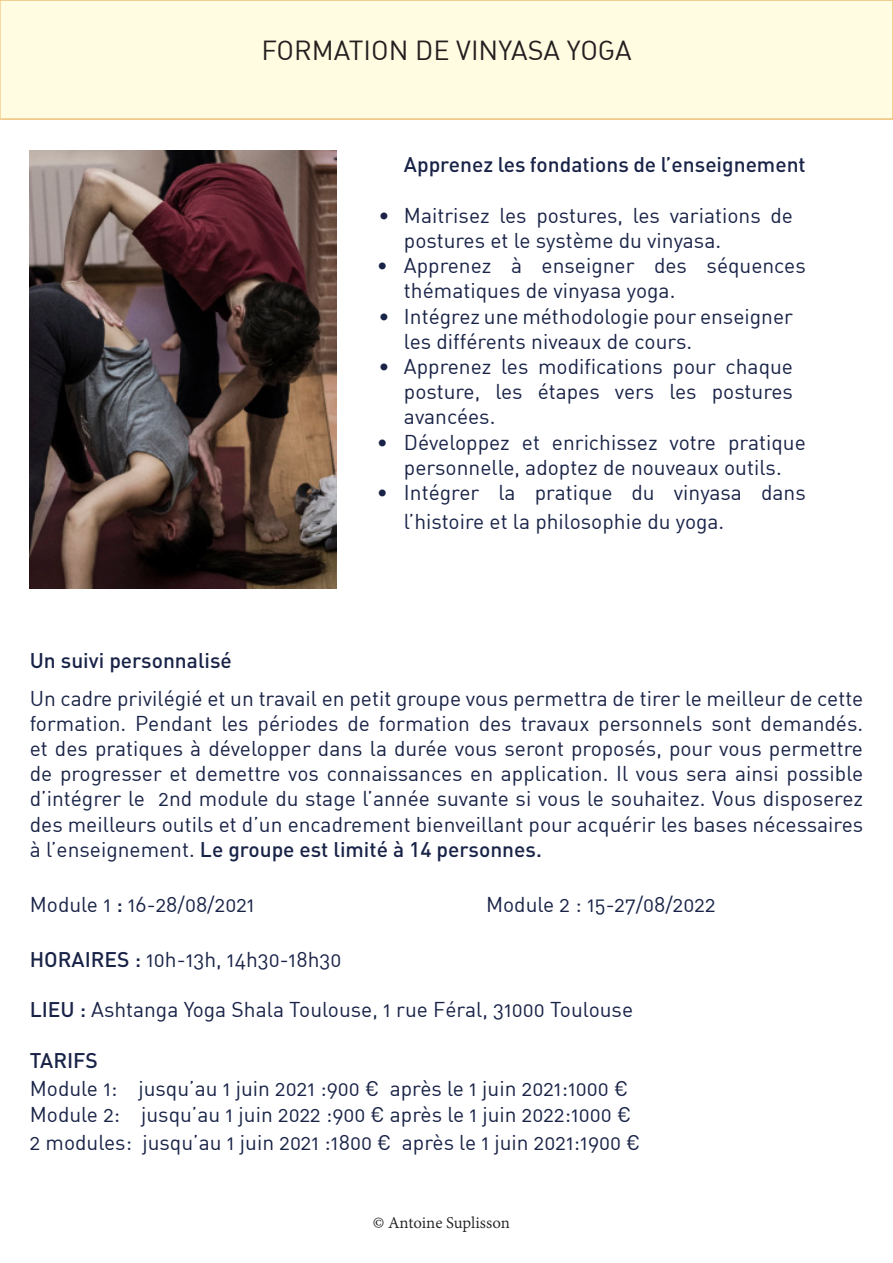
<style>
.page{position:relative;width:893px;height:1263px;background:#fff}
.page>*{position:absolute;margin:0;border:0;box-sizing:border-box;transform-origin:0 0}
.t1{font:27px "DIN Regular Alternate";color:#231f20}
.t2{font:21px/25.2px "DIN Regular Alternate";color:#192347}
.t3{font:500 21px "DIN";color:#192347}
.t4{font:18px "Adobe Devanagari";letter-spacing:-.005em;color:#231f20}
.s1{font-family:"DIN";font-weight:500}
.s2{font-family:"DIN Euro"}
</style>
<div class="page">
<div style="left:0;top:0;width:893px;height:119px;background:#fffce1"></div>
<div style="left:0;top:0;width:893px;height:120px;border:2px solid #efc17a"></div>
<img style="left:29px;top:151px;width:308px;height:438px">
<p class="t1" style="left:261px;top:33px;width:372px">FORMATION DE VINYASA YOGA</p>
<p class="t3" style="left:404px;top:151px;width:403px">Apprenez les fondations de l’enseignement</p>
<p class="t2" style="left:404px;top:202px;width:391px;text-indent:-26px">• Maitrisez les postures, les variations de postures et le système du vinyasa.</p>
<p class="t2" style="left:404px;top:253px;width:403px;text-indent:-27px">• Apprenez à enseigner des séquences thématiques de vinyasa yoga.</p>
<p class="t2" style="left:404px;top:303px;width:391px;text-indent:-26px">• Intégrez une méthodologie pour enseigner les différents niveaux de cours.</p>
<p class="t2" style="left:404px;top:353px;width:391px;text-align:justify;text-indent:-26px">• Apprenez les modifications pour chaque posture, les étapes vers les postures avancées.</p>
<p class="t2" style="left:377px;top:429px;width:430px;text-align:center">• Développez et enrichissez votre pratique personnelle, adoptez de nouveaux outils.</p>
<p class="t2" style="left:404px;top:478px;width:403px;line-height:28.8px;text-indent:-27px">• Intégrer la pratique du vinyasa dans l’histoire et la philosophie du yoga.</p>
<p class="t3" style="left:30px;top:647px;width:204px">Un suivi personnalisé</p>
<p class="t2" style="left:30px;top:685px;width:835px;text-align:justify">Un cadre privilégié et un travail en petit groupe vous permettra de tirer le meilleur de cette formation. Pendant les périodes de formation des travaux personnels sont demandés. et des pratiques à développer dans la durée vous seront proposés, pour vous permettre de progresser et demettre vos connaissances en application. Il vous sera ainsi possible d’intégrer le 2nd module du stage l’année suvante si vous le souhaitez. Vous disposerez des meilleurs outils et d’un encadrement bienveillant pour acquérir les bases nécessaires à l’enseignement. <span class="s1">Le groupe est limité à 14 personnes.</span></p>
<p class="t2" style="left:30px;top:891px;width:227px">Module 1 <span class="s1">:</span> 16-28/08/2021</p>
<p class="t2" style="left:486px;top:891px;width:231px">Module 2 : 15-27/08/2022</p>
<p class="t2" style="left:30px;top:946px;width:313px"><span class="s1">HORAIRES :</span> 10h-13h, 14h30-18h30</p>
<p class="t2" style="left:30px;top:997px;width:605px"><span class="s1">LIEU :</span> Ashtanga Yoga Shala Toulouse, 1 rue Féral, 31000 Toulouse</p>
<p class="t3" style="left:30px;top:1046px;width:70px">TARIFS</p>
<p class="t2" style="left:30px;top:1076px;width:600px">Module 1: jusqu’au 1 juin 2021 :900 <span class="s2">2</span> après le 1 juin 2021:1000 <span class="s2">2</span></p>
<p class="t2" style="left:30px;top:1101px;width:603px">Module 2: jusqu’au 1 juin 2022 :900 <span class="s2">2</span> après le 1 juin 2022:1000 <span class="s2">2</span></p>
<p class="t2" style="left:30px;top:1130px;width:612px">2 modules: jusqu’au 1 juin 2021 :1800 <span class="s2">2</span> après le 1 juin 2021:1900 <span class="s2">2</span></p>
<p class="t4" style="left:373px;top:1212px;width:139px">© Antoine Suplisson</p>
</div>
